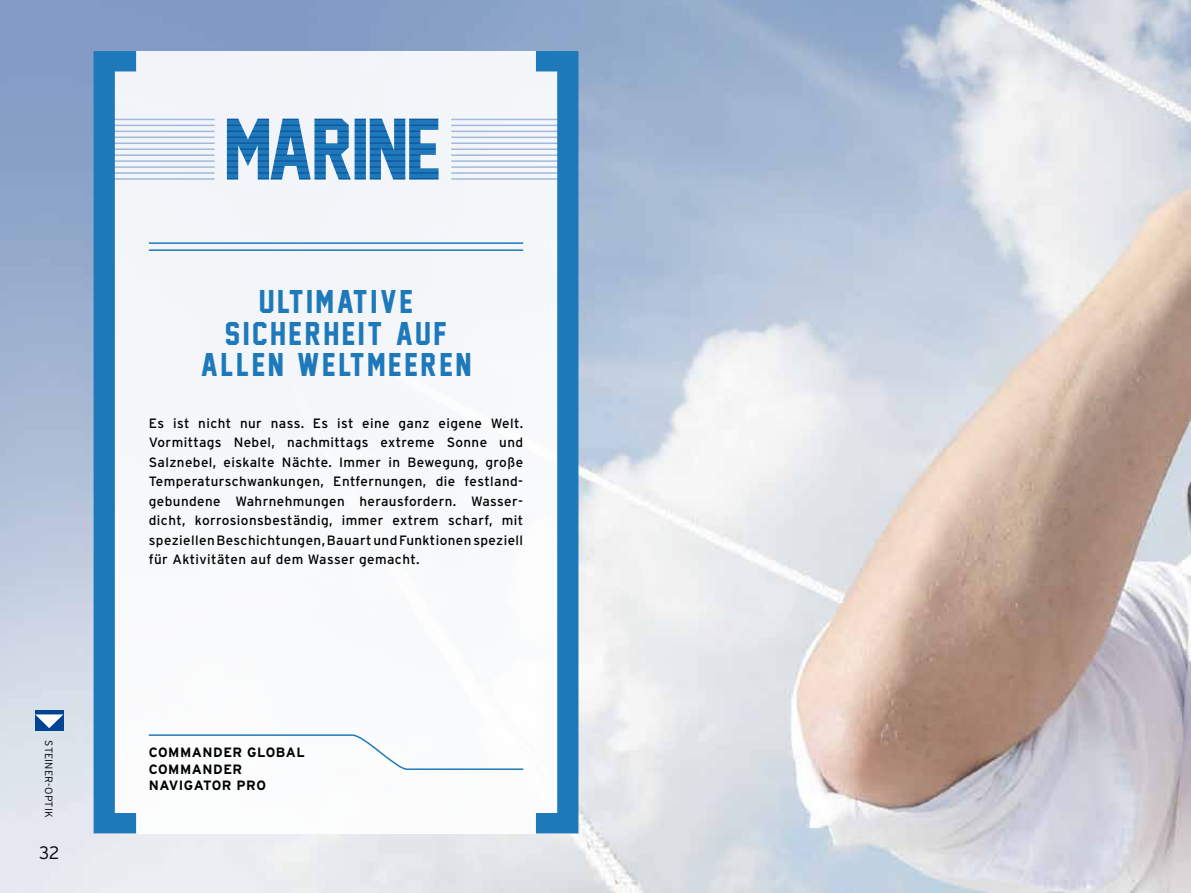
<style>
.page{position:relative;width:1191px;height:893px;background:#fff}
.page>*{position:absolute;margin:0;border:0;box-sizing:border-box;transform-origin:0 0}
.t1{font:30px/31.5px "Jersey M54";letter-spacing:.1em;color:#1e79ba;text-align:center}
.t2{font:300 18px "Interstate";color:#000}
.t3{font:13.5px/19.5px "Interstate";letter-spacing:.03em;color:#000;text-align:justify}
.t4{font:700 13.5px/16.5px "Interstate";letter-spacing:.04em;color:#000}
.t5{font:300 10.5px "Interstate";color:#000}
</style>
<div class="page">
<img style="left:0;top:0;width:1191px;height:893px">
<div style="left:97px;top:51px;width:475px;height:782px;background:#f6f8fb"></div>
<hr style="left:113px;top:119px;width:102px;height:1px;background:#a2b8dc">
<hr style="left:113px;top:125px;width:102px;height:1px;background:#a2b8dc">
<hr style="left:113px;top:131px;width:102px;height:1px;background:#a2b8dc">
<hr style="left:113px;top:137px;width:102px;height:1px;background:#a2b8dc">
<hr style="left:113px;top:143px;width:102px;height:1px;background:#a2b8dc">
<hr style="left:113px;top:148px;width:102px;height:2px;background:#a2b8dc">
<hr style="left:113px;top:154px;width:102px;height:2px;background:#a2b8dc">
<hr style="left:113px;top:160px;width:102px;height:2px;background:#a2b8dc">
<hr style="left:113px;top:166px;width:102px;height:2px;background:#a2b8dc">
<hr style="left:113px;top:172px;width:102px;height:2px;background:#a2b8dc">
<hr style="left:113px;top:178px;width:102px;height:2px;background:#a2b8dc">
<hr style="left:451px;top:119px;width:110px;height:1px;background:#a2b8dc">
<hr style="left:451px;top:125px;width:110px;height:1px;background:#a2b8dc">
<hr style="left:451px;top:131px;width:110px;height:1px;background:#a2b8dc">
<hr style="left:451px;top:137px;width:110px;height:1px;background:#a2b8dc">
<hr style="left:451px;top:143px;width:110px;height:1px;background:#a2b8dc">
<hr style="left:451px;top:148px;width:110px;height:2px;background:#a2b8dc">
<hr style="left:451px;top:154px;width:110px;height:2px;background:#a2b8dc">
<hr style="left:451px;top:160px;width:110px;height:2px;background:#a2b8dc">
<hr style="left:451px;top:166px;width:110px;height:2px;background:#a2b8dc">
<hr style="left:451px;top:172px;width:110px;height:2px;background:#a2b8dc">
<hr style="left:451px;top:178px;width:110px;height:2px;background:#a2b8dc">
<svg style="left:94px;top:51px;width:42px;height:782px"></svg>
<svg style="left:536px;top:51px;width:42px;height:782px"></svg>
<svg style="left:227px;top:120px;width:211px;height:58px"></svg>
<hr style="left:227px;top:119px;width:211px;height:1px;background:#a2b8dc">
<hr style="left:227px;top:125px;width:211px;height:1px;background:#a2b8dc">
<hr style="left:227px;top:130px;width:211px;height:2px;background:#a2b8dc">
<hr style="left:227px;top:136px;width:211px;height:2px;background:#a2b8dc">
<hr style="left:227px;top:142px;width:211px;height:2px;background:#a2b8dc">
<hr style="left:227px;top:148px;width:211px;height:2px;background:#a2b8dc">
<hr style="left:227px;top:154px;width:211px;height:2px;background:#a2b8dc">
<hr style="left:227px;top:160px;width:211px;height:2px;background:#a2b8dc">
<hr style="left:227px;top:166px;width:211px;height:2px;background:#a2b8dc">
<hr style="left:227px;top:172px;width:211px;height:2px;background:#a2b8dc">
<hr style="left:227px;top:178px;width:211px;height:2px;background:#a2b8dc">
<svg style="left:148px;top:734px;width:376px;height:36px"></svg>
<hr style="left:149px;top:242px;width:374px;height:2px;background:#1e79ba">
<hr style="left:149px;top:249px;width:374px;height:2px;background:#1e79ba">
<div style="left:35px;top:711px;width:28px;height:20px;background:#004494"></div>
<svg style="left:35px;top:714px;width:28px;height:14px"></svg>
<p class="t5" style="left:55px;top:740px;width:77px;rotate:90deg">steiner-optik</p>
<h2 class="t2" style="left:39px;top:843px;width:22px">32</h2>
<h1 class="t1" style="left:201px;top:287px;width:272px">ULTIMATIVE<br>SICHERHEIT AUF<br>ALLEN WELTMEEREN</h1>
<p class="t3" style="left:149px;top:413px;width:376px">Es ist nicht nur nass. Es ist eine ganz eigene Welt.<br>Vormittags Nebel, nachmittags extreme Sonne und Salznebel, eiskalte Nächte. I mmer in Bewegung, große Temperaturschwankungen, Entfernungen, die festland&shy;gebundene Wahrnehmungen herausfordern. Wasser&shy;dicht, korrosionsbeständig, immer extrem scharf, mit speziellen Beschichtungen, Bauart und Funktionen speziell für Aktivitäten auf dem Wasser gemacht.</p>
<p class="t4" style="left:149px;top:744px;width:157px">COMMAN DER GLOBAL<br>COMMAN DER<br>NAVIG</p>
<p class="t4" style="left:194px;top:777px;width:20px">ATOR</p>
<p class="t4" style="left:236px;top:777px;width:20px">PRO</p>
</div>
